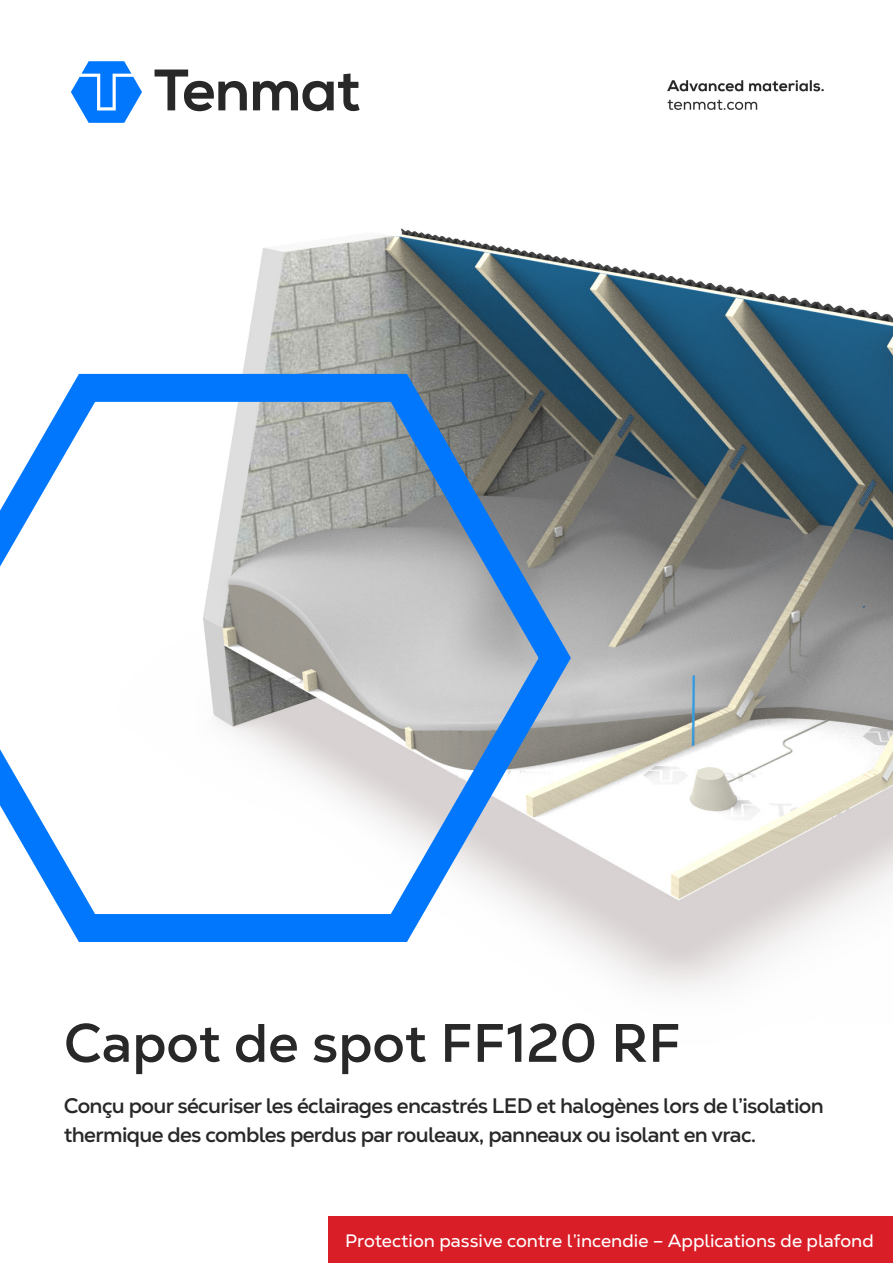
<style>
.page{position:relative;width:893px;height:1263px;background:#fff}
.page>*{position:absolute;margin:0;border:0;box-sizing:border-box;transform-origin:0 0}
.Title_Text{font:700 54px "Nexa Text";color:#282828}
.Title_Text-2{font:700 21px/28.5px "Nexa Text";letter-spacing:-.03em;color:#282828}
._12pt_paragraph_text{font:18px "Nexa Text";color:#fff}
</style>
<div class="page">
<img style="left:246px;top:228px;width:647px;height:761px">
<svg style="left:71px;top:61px;width:71px;height:62px"></svg>
<svg style="left:155px;top:70px;width:92px;height:41px"></svg>
<svg style="left:253px;top:73px;width:107px;height:38px"></svg>
<svg style="left:0;top:350px;width:587px;height:606px"></svg>
<div style="left:328px;top:1216px;width:565px;height:47px;background:#da1e28"></div>
<img style="left:668px;top:80px;width:156px;height:29px">
<p class="Title_Text" style="left:64px;top:1009px;width:618px">Capot de spot FF120 RF</p>
<p class="Title_Text-2" style="left:64px;top:1091px;width:761px">Conçu pour sécuriser les éclairages encastrés LED et halogènes lors de l’isolation thermique des combles perdus par rouleaux, panneaux ou isolant en vrac.</p>
<p class="_12pt_paragraph_text" style="left:345px;top:1229px;width:530px">Protection passive contre l’incendie – Applications de plafond</p>
</div>
